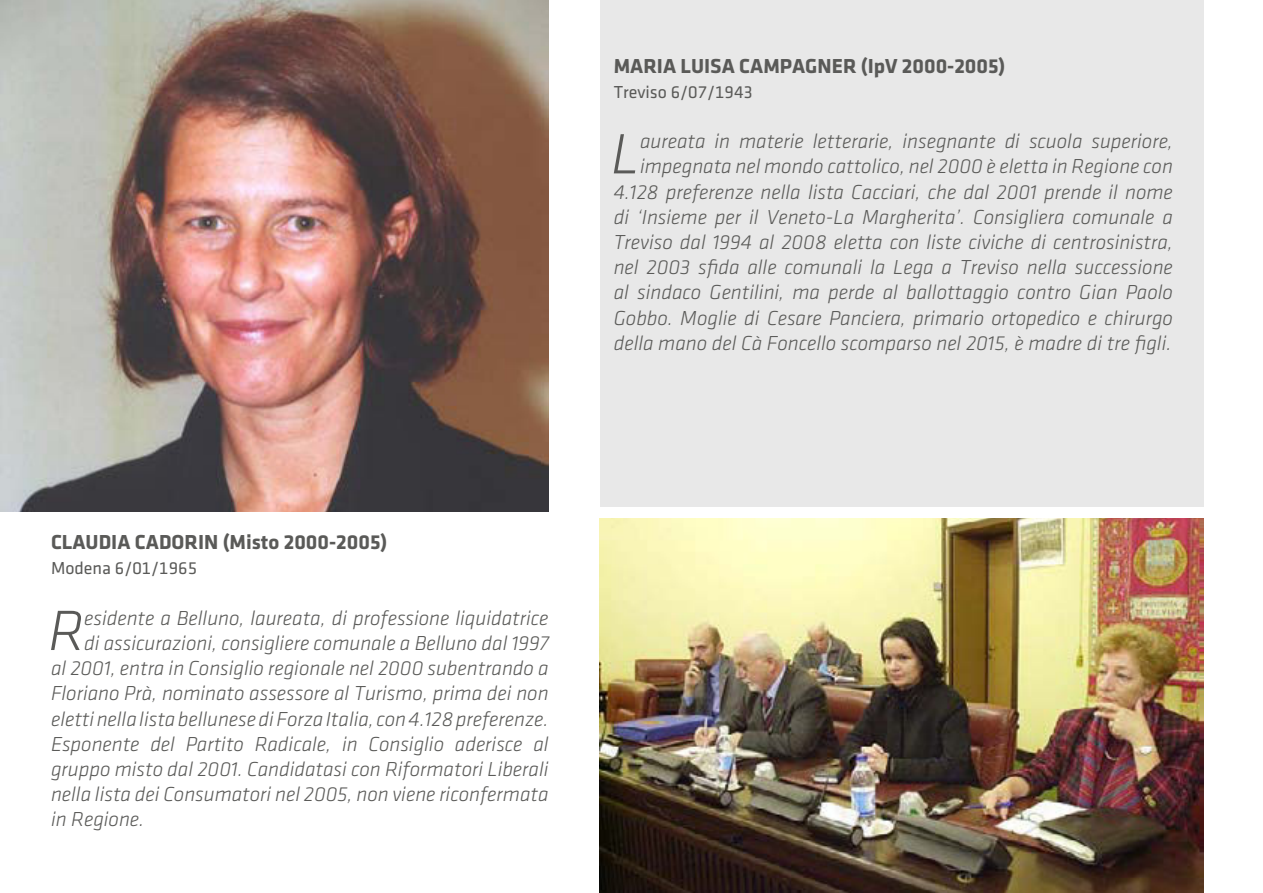
<style>
.page{position:relative;width:1263px;height:893px;background:#fff}
.page>*{position:absolute;margin:0;border:0;box-sizing:border-box;transform-origin:0 0}
.t1{font:italic 300 58.8px "Klavika";color:#5a5a58}
.t2{font:italic 300 21px/25.2px "Klavika";color:#5a5a58;text-align:right}
.t3{font:700 21px "Klavika";color:#5a5a58}
.t4{font:18px "Klavika Regular TF";color:#5a5a58}
</style>
<div class="page">
<div style="left:600px;top:0;width:603px;height:506px;background:#e8e8e8"></div>
<img style="left:0;top:0;width:549px;height:512px">
<img style="left:600px;top:519px;width:603px;height:374px">
<p class="t3" style="left:614px;top:58px;width:393px">MARIA LUISA CAMPAGNER (IpV 2000-2005)</p>
<p class="t4" style="left:614px;top:85px;width:141px">Treviso 6/07/1943</p>
<h1 class="t1" style="left:611px;top:133px;width:30px">L</h1>
<p class="t2" style="left:614px;top:130px;width:561px">aureata in materie letterarie, insegnante di scuola superiore, impegnata nel mondo cattolico, nel 2000 è eletta in Regione con 4.128 preferenze nella lista Cacciari, che dal 2001 prende il nome di ‘Insieme per il Veneto-La Margherita’. Consigliera comunale a Treviso dal 1994 al 2008 eletta con liste civiche di centrosinistra, nel 2003 sfida alle comunali la Lega a Treviso nella successione al sindaco Gentilini, ma perde al ballottaggio contro Gian Paolo Gobbo. Moglie di Cesare Panciera, primario ortopedico e chirurgo della mano del Cà Foncello scomparso nel 2015, è madre di tre figli.</p>
<p class="t3" style="left:51px;top:534px;width:338px">CLAUDIA CADORIN (Misto 2000-2005)</p>
<p class="t4" style="left:51px;top:562px;width:148px">Modena 6/01/1965</p>
<h1 class="t1" style="left:48px;top:609px;width:37px">R</h1>
<p class="t2" style="left:84px;top:607px;width:466px">esidente a Belluno, laureata, di professione liquidatrice</p>
<p class="t2" style="left:84px;top:632px;width:466px">di assicurazioni, consigliere comunale a Belluno dal 1997</p>
<p class="t2" style="left:51px;top:657px;width:499px">al 2001, entra in Consiglio regionale nel 2000 subentrando a</p>
<p class="t2" style="left:51px;top:683px;width:499px">Floriano Prà, nominato assessore al Turismo, prima dei non</p>
<p class="t2" style="left:51px;top:708px;width:499px">eletti nella lista bellunese di Forza Italia, con 4.128 preferenze.</p>
<p class="t2" style="left:51px;top:733px;width:499px">Esponente del Partito Radicale, in Consiglio aderisce al</p>
<p class="t2" style="left:51px;top:758px;width:499px">gruppo misto dal 2001. Candidatasi con Riformatori Liberali</p>
<p class="t2" style="left:51px;top:783px;width:499px">nella lista dei Consumatori nel 2005, non viene riconfermata</p>
<p class="t2" style="left:51px;top:809px;width:95px">in Regione.</p>
</div>
